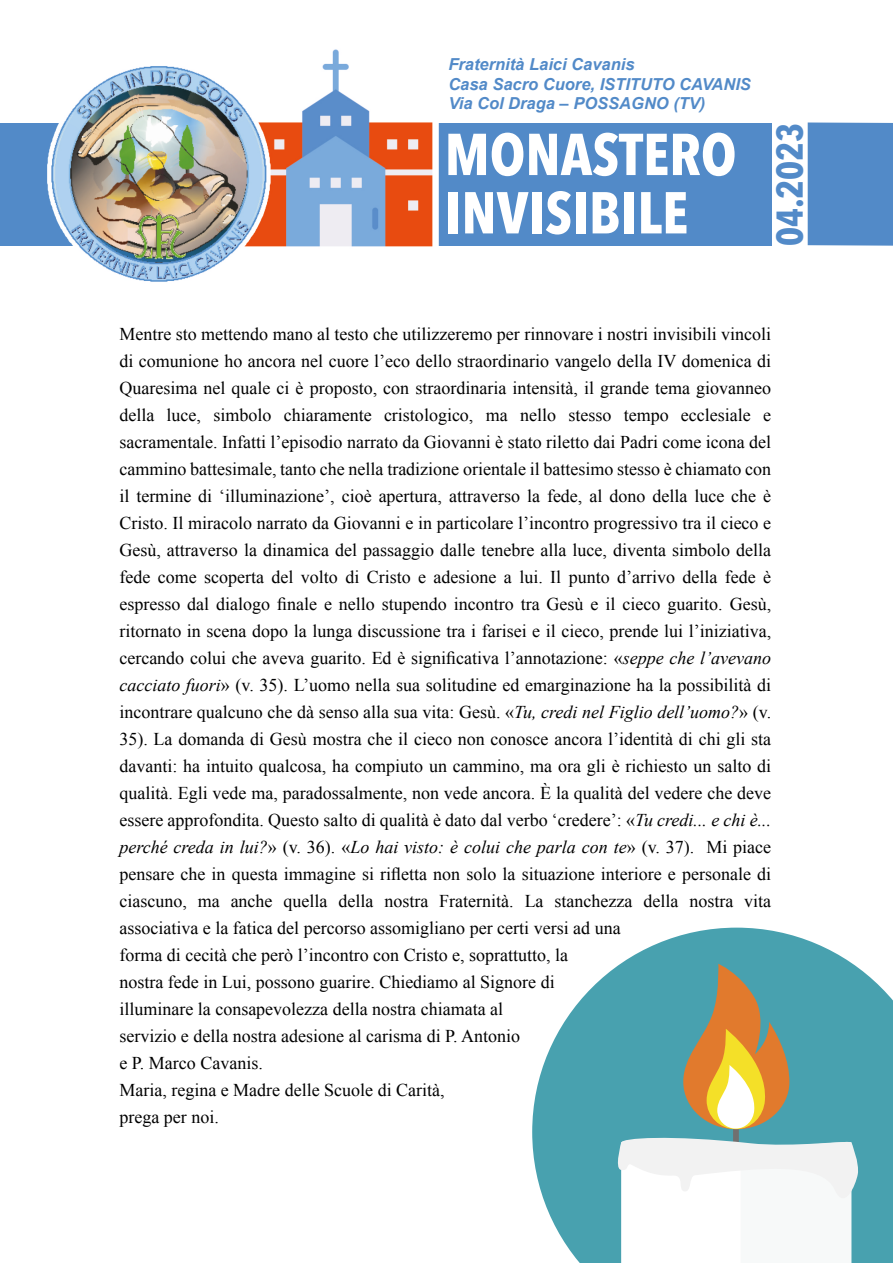
<style>
.page{position:relative;width:893px;height:1263px;background:#fff}
.page>*{position:absolute;margin:0;border:0;box-sizing:border-box;transform-origin:0 0}
.t1{font:700 58.35px/58.3px "Avenir Next Condensed";color:#fff}
.t2{font:700 37.2px "Avenir Next Condensed";color:#528ac8}
.t3{font:18px/27px "Times New Roman";color:#000001}
.t4{font:italic 700 16.5px/19.5px "Arial";color:#528ac8}
.s1{font-style:italic}
</style>
<div class="page">
<div style="left:0;top:123px;width:771px;height:123px;background:#528ac8"></div>
<div style="left:808px;top:122px;width:85px;height:124px;background:#528ac8"></div>
<img style="left:48px;top:49px;width:391px;height:233px">
<svg style="left:532px;top:928px;width:361px;height:335px;fill:#48a1af"></svg>
<svg style="left:733px;top:1108px;width:6px;height:49px"></svg>
<svg style="left:614px;top:1135px;width:246px;height:128px"></svg>
<svg style="left:683px;top:964px;width:106px;height:165px;background:#aca16f"></svg>
<p class="t4" style="left:448px;top:56px;width:304px">Fraternità Laici Cavanis<br>Casa Sacro Cuore, ISTITUTO CAVANIS<br>Via Col Draga – POSSAGNO (TV)</p>
<h1 class="t1" style="left:445px;top:127px;width:293px">MONASTERO<br>INVISIBILE</h1>
<h2 class="t2" style="left:766px;top:246px;width:125px;rotate:-90deg">04.2023</h2>
<p class="t3" style="left:119px;top:322px;width:653px">Mentre sto mettendo mano al testo che utilizzeremo per rinnovare i nostri invisibili vincoli di comunione ho ancora nel cuore l’eco dello straordinario vangelo della IV domenica di Quaresima nel quale ci è proposto, con straordinaria intensità, il grande tema giovanneo della luce, simbolo chiaramente cristologico, ma nello stesso tempo ecclesiale e sacramentale. Infatti l’episodio narrato da Giovanni è stato riletto dai Padri come icona del cammino battesimale, tanto che nella tradizione orientale il battesimo stesso è chiamato con il termine di ‘illuminazione’, cioè apertura, attraverso la fede, al dono della luce che è Cristo. Il miracolo narrato da Giovanni e in particolare l’incontro progressivo tra il cieco e Gesù, attraverso la dinamica del passaggio dalle tenebre alla luce, diventa simbolo della fede come scoperta del volto di Cristo e adesione a lui. Il punto d’arrivo della fede è espresso dal dialogo finale e nello stupendo incontro tra Gesù e il cieco guarito. Gesù, ritornato in scena dopo la lunga discussione tra i farisei e il cieco, prende lui l’iniziativa, cercando colui che aveva guarito. Ed è significativa l’annotazione: «<span class="s1">seppe che l’avevano cacciato fuori</span>» (v. 35). L’uomo nella sua solitudine ed emarginazione ha la possibilità di incontrare qualcuno che dà senso alla sua vita: Gesù. «<span class="s1">Tu, credi nel Figlio dell’uomo?</span>» (v.<br>35). La domanda di Gesù mostra che il cieco non conosce ancora l’identità di chi gli sta davanti: ha intuito qualcosa, ha compiuto un cammino, ma ora gli è richiesto un salto di qualità. Egli vede ma, paradossalmente, non vede ancora. È la qualità del vedere che deve essere approfondita. Questo salto di qualità è dato dal verbo ‘credere’: «<span class="s1">Tu credi... e chi è... perché creda in lui?</span>» (v. 36). «<span class="s1">Lo hai visto: è colui che parla con te</span>» (v. 37). Mi piace pensare che in questa immagine si rifletta non solo la situazione interiore e personale di ciascuno, ma anche quella della nostra Fraternità. La stanchezza della nostra vita associativa e la fatica del percorso assomigliano per certi versi ad una<br>forma di cecità che però l’incontro con Cristo e, soprattutto, la<br>nostra fede in Lui, possono guarire. Chiediamo al Signore di<br>illuminare la consapevolezza della nostra chiamata al<br>servizio e della nostra adesione al carisma di P. Antonio<br>e P. Marco Cavanis.<br>Maria, regina e Madre delle Scuole di Carità,<br>prega per noi.</p>
</div>
